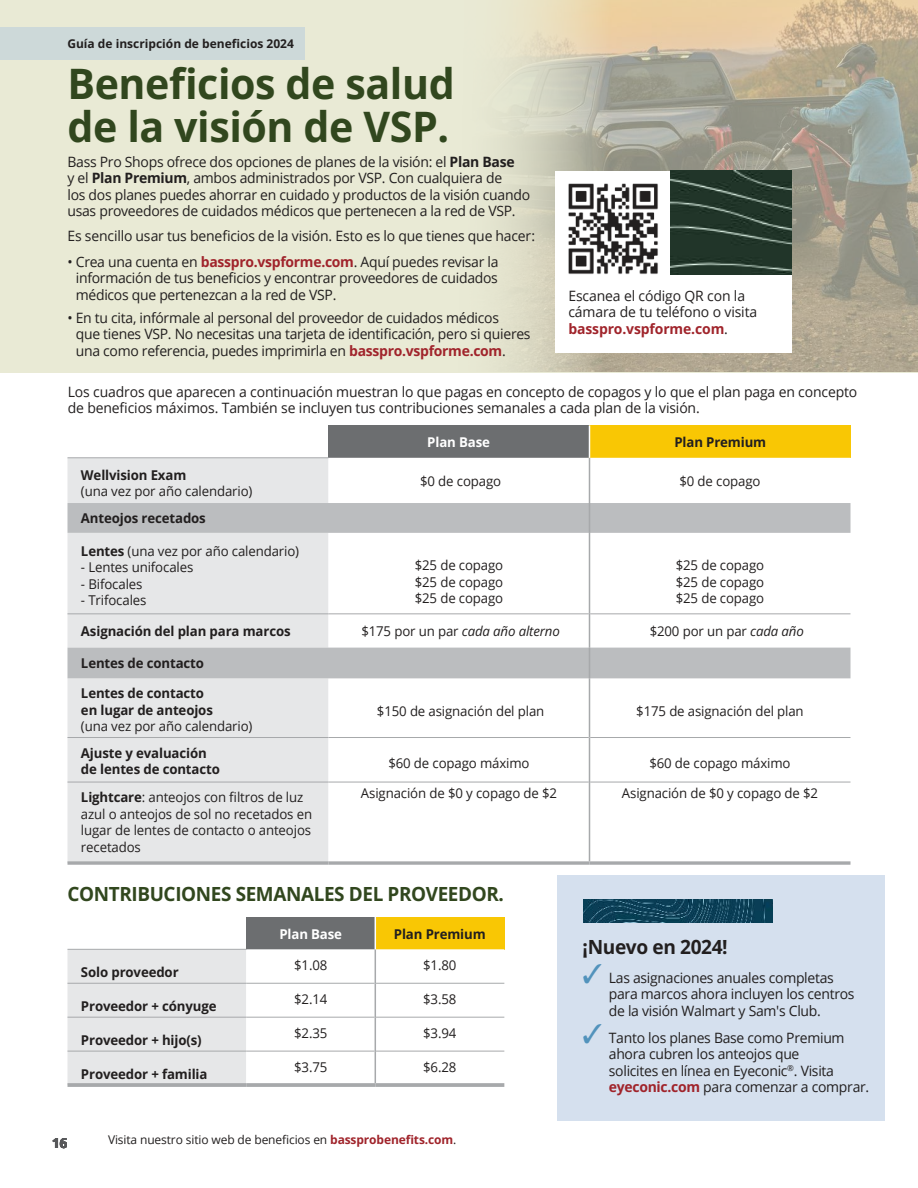
<style>
.page{position:relative;width:918px;height:1188px;background:#fff}
.page>*{position:absolute;margin:0;border:0;box-sizing:border-box;transform-origin:0 0}
.t1{font:700 42px/43.5px "Open Sans";letter-spacing:-.01em;color:#31471e}
.t2{font:700 19.5px "Open Sans";letter-spacing:-.02em;color:#31471e}
.t3{font:700 19.5px "Open Sans";letter-spacing:-.02em;color:#221f1f}
.t4{font:14.25px/16.5px "Open Sans";letter-spacing:-.02em;color:#221f1f}
.t5{font:13.5px/16.5px "Open Sans";letter-spacing:-.01em;color:#221f1f;text-align:justify}
.t6{font:700 13.5px/16.5px "Open Sans";letter-spacing:-.01em;color:#221f1f}
.t7{font:italic 13.5px "Open Sans";letter-spacing:-.01em;color:#221f1f}
.t8{font:700 13.5px "Open Sans";letter-spacing:-.01em;color:#fff}
.t9{font:700 13.5px "Open Sans";color:#57585a}
.t10{font:12px "Open Sans";letter-spacing:-.01em;color:#221f1f}
.t11{font:700 12px "Open Sans";color:#221f1f}
.s1{font-weight:700}
.s2{font-weight:700;color:#a0242b}
.s3{font-style:normal}
.s4{font-style:italic}
.s5{color:#5293bc}
</style>
<div class="page">
<div style="left:0;top:0;width:918px;height:373px;background:#e9ead5"></div>
<img style="left:73px;top:0;width:845px;height:372px">
<div style="left:558px;top:875px;width:327px;height:245px;background:#d5e0ee"></div>
<img style="left:583px;top:899px;width:189px;height:24px">
<div style="left:555px;top:171px;width:237px;height:182px;background:#fff"></div>
<img style="left:671px;top:171px;width:121px;height:103px">
<img style="left:568px;top:183px;width:90px;height:91px">
<div style="left:329px;top:425px;width:261px;height:33px;background:#6c6e70"></div>
<div style="left:590px;top:425px;width:261px;height:33px;background:#f9c704"></div>
<div style="left:68px;top:458px;width:260px;height:403px;background:#e6e7e8"></div>
<svg style="left:328px;top:458px;width:522px;height:403px"></svg>
<svg style="left:68px;top:503px;width:782px;height:175px"></svg>
<hr style="left:68px;top:613px;width:261px;height:1px;background:#a7a9ab">
<hr style="left:329px;top:613px;width:260px;height:1px;background:#a7a9ab">
<hr style="left:590px;top:613px;width:261px;height:1px;background:#a7a9ab">
<hr style="left:68px;top:737px;width:261px;height:1px;background:#a7a9ab">
<hr style="left:329px;top:737px;width:260px;height:1px;background:#a7a9ab">
<hr style="left:590px;top:737px;width:261px;height:1px;background:#a7a9ab">
<hr style="left:68px;top:782px;width:261px;height:1px;background:#a7a9ab">
<hr style="left:329px;top:782px;width:260px;height:1px;background:#a7a9ab">
<hr style="left:590px;top:782px;width:261px;height:1px;background:#a7a9ab">
<hr style="left:589px;top:458px;width:1px;height:45px;background:#a7a9ab">
<hr style="left:589px;top:503px;width:1px;height:30px;background:#a7a9ab">
<hr style="left:589px;top:533px;width:1px;height:81px;background:#a7a9ab">
<hr style="left:589px;top:614px;width:1px;height:34px;background:#a7a9ab">
<hr style="left:589px;top:648px;width:1px;height:30px;background:#a7a9ab">
<hr style="left:589px;top:678px;width:1px;height:60px;background:#a7a9ab">
<hr style="left:589px;top:738px;width:1px;height:44px;background:#a7a9ab">
<hr style="left:589px;top:782px;width:1px;height:79px;background:#a7a9ab">
<hr style="left:589px;top:425px;width:1px;height:33px;background:#fff">
<svg style="left:68px;top:861px;width:261px;height:4px"></svg>
<svg style="left:329px;top:861px;width:261px;height:4px"></svg>
<svg style="left:590px;top:861px;width:261px;height:4px"></svg>
<hr style="left:68px;top:457px;width:261px;height:1px;background:#a7a9ab">
<div style="left:246px;top:917px;width:129px;height:32px;background:#6c6e70"></div>
<div style="left:375px;top:917px;width:129px;height:32px;background:#f9c704"></div>
<svg style="left:68px;top:949px;width:436px;height:134px"></svg>
<hr style="left:68px;top:983px;width:178px;height:1px;background:#a7a9ab">
<hr style="left:246px;top:983px;width:129px;height:1px;background:#a7a9ab">
<hr style="left:376px;top:983px;width:128px;height:1px;background:#a7a9ab">
<hr style="left:68px;top:1017px;width:178px;height:1px;background:#a7a9ab">
<hr style="left:246px;top:1017px;width:129px;height:1px;background:#a7a9ab">
<hr style="left:376px;top:1017px;width:128px;height:1px;background:#a7a9ab">
<hr style="left:68px;top:1051px;width:178px;height:1px;background:#a7a9ab">
<hr style="left:246px;top:1051px;width:129px;height:1px;background:#a7a9ab">
<hr style="left:376px;top:1051px;width:128px;height:1px;background:#a7a9ab">
<hr style="left:68px;top:1083px;width:178px;height:4px;background:#a7a9ab">
<hr style="left:246px;top:1083px;width:129px;height:4px;background:#aeb0b2">
<hr style="left:375px;top:1083px;width:129px;height:4px;background:#aeb0b2">
<hr style="left:375px;top:949px;width:1px;height:34px;background:#a7a9ab">
<hr style="left:375px;top:983px;width:1px;height:34px;background:#a7a9ab">
<hr style="left:375px;top:1017px;width:1px;height:34px;background:#a7a9ab">
<hr style="left:375px;top:1051px;width:1px;height:32px;background:#a7a9ab">
<hr style="left:375px;top:917px;width:1px;height:32px;background:#fff">
<hr style="left:68px;top:949px;width:178px;height:1px;background:#a7a9ab">
<div style="left:0;top:27px;width:305px;height:32px;background:#cdd9d9"></div>
<p class="t11" style="left:67px;top:35px;width:228px">Guía de inscripción de bene昀椀cios 2024</p>
<h1 class="t1" style="left:68px;top:61px;width:389px">Bene昀椀cios de salud de la visión de VSP.</h1>
<p class="t4" style="left:67px;top:153px;width:464px">Bass Pro Shops ofrece dos opciones de planes de la visión: el <span class="s1">Plan Base<br></span>y el <span class="s1">Plan Premium</span>, ambos administrados por VSP. Con cualquiera de<br>los dos planes puedes ahorrar en cuidado y productos de la visión cuando usas proveedores de cuidados médicos que pertenecen a la red de VSP.</p>
<p class="t4" style="left:67px;top:227px;width:469px">Es sencillo usar tus bene昀椀cios de la visión. Esto es lo que tienes que hacer:</p>
<p class="t4" style="left:76px;top:255px;width:424px;text-align:justify;text-indent:-8px">• Crea una cuenta en <span class="s2">basspro.vspforme.com</span>. Aquí puedes revisar la información de tus bene昀椀cios y encontrar proveedores de cuidados médicos que pertenezcan a la red de VSP.</p>
<p class="t4" style="left:76px;top:311px;width:456px;text-indent:-8px">• En tu cita, infórmale al personal del proveedor de cuidados médicos<br>que tienes VSP. No necesitas una tarjeta de identi昀椀cación, pero si quieres una como referencia, puedes imprimirla en <span class="s2">basspro.vspforme.com</span>.</p>
<p class="t4" style="left:568px;top:287px;width:190px">Escanea el código QR con la cámara de tu teléfono o visita <span class="s2">basspro.vspforme.com</span>.</p>
<p class="t4" style="left:68px;top:383px;width:791px">Los cuadros que aparecen a continuación muestran lo que pagas en concepto de copagos y lo que el plan paga en concepto de bene昀椀cios máximos. También se incluyen tus contribuciones semanales a cada plan de la visión.</p>
<p class="t8" style="left:427px;top:436px;width:64px">Plan Base</p>
<p class="t6" style="left:674px;top:435px;width:93px">Plan Premium</p>
<p class="t6" style="left:81px;top:466px;width:107px">Wellvision Exam</p>
<p class="t5" style="left:81px;top:483px;width:173px">(una vez por año calendario)</p>
<p class="t5" style="left:420px;top:472px;width:83px">$0 de copago</p>
<p class="t5" style="left:679px;top:472px;width:83px">$0 de copago</p>
<p class="t6" style="left:81px;top:510px;width:126px">Anteojos recetados</p>
<p class="t5" style="left:81px;top:542px;width:220px"><span class="s1">Lentes</span> (una vez por año calendario)</p>
<p class="t5" style="left:81px;top:559px;width:114px">- Lentes unifocales</p>
<p class="t5" style="left:81px;top:575px;width:63px">- Bifocales</p>
<p class="t5" style="left:81px;top:592px;width:67px">- Trifocales</p>
<p class="t5" style="left:415px;top:557px;width:90px">$25 de copago $25 de copago $25 de copago</p>
<p class="t5" style="left:676px;top:557px;width:90px">$25 de copago $25 de copago $25 de copago</p>
<p class="t6" style="left:81px;top:622px;width:211px">Asignación del plan para marcos</p>
<p class="t7" style="left:361px;top:625px;width:200px"><span class="s3">$175 por un par</span> cada año alterno</p>
<p class="t5" style="left:650px;top:622px;width:156px">$200 por un par <span class="s4">cada año</span></p>
<p class="t6" style="left:81px;top:655px;width:125px">Lentes de contacto</p>
<p class="t6" style="left:81px;top:685px;width:133px">Lentes de contacto en lugar de anteojos</p>
<p class="t5" style="left:81px;top:718px;width:173px">(una vez por año calendario)</p>
<p class="t5" style="left:377px;top:702px;width:169px">$150 de asignación del plan</p>
<p class="t5" style="left:636px;top:702px;width:169px">$175 de asignación del plan</p>
<p class="t6" style="left:81px;top:744px;width:140px">Ajuste y evaluación de lentes de contacto</p>
<p class="t5" style="left:388px;top:754px;width:143px">$60 de copago máximo</p>
<p class="t5" style="left:649px;top:754px;width:143px">$60 de copago máximo</p>
<p class="t5" style="left:81px;top:789px;width:233px;text-align:left"><span class="s1">Lightcare</span>: anteojos con 昀椀ltros de luz azul o anteojos de sol no recetados en lugar de lentes de contacto o anteojos recetados</p>
<p class="t5" style="left:361px;top:785px;width:198px">Asignación de $0 y copago de $2</p>
<p class="t5" style="left:622px;top:785px;width:198px">Asignación de $0 y copago de $2</p>
<h2 class="t2" style="left:68px;top:880px;width:438px">CONTRIBUCIONES SEMANALES DEL PROVEEDOR.</h2>
<p class="t8" style="left:279px;top:929px;width:64px">Plan Base</p>
<p class="t6" style="left:394px;top:927px;width:93px">Plan Premium</p>
<p class="t6" style="left:81px;top:965px;width:99px">Solo proveedor</p>
<h2 class="t3" style="left:583px;top:934px;width:147px">¡Nuevo en 2024!</h2>
<p class="t4" style="left:609px;top:969px;width:247px;text-indent:-26px"><span class="s5">✓</span> Las asignaciones anuales completas para marcos ahora incluyen los centros de la visión Walmart y Sam's Club.</p>
<p class="t4" style="left:609px;top:1029px;width:262px;text-indent:-26px"><span class="s5">✓</span> Tanto los planes Base como Premium ahora cubren los anteojos que<br>solicites en línea en Eyeconic<sup>®</sup>. Visita <span class="s2">eyeconic.com</span> para comenzar a comprar.</p>
<p class="t5" style="left:294px;top:957px;width:35px">$1.08</p>
<p class="t5" style="left:423px;top:957px;width:35px">$1.80</p>
<p class="t5" style="left:294px;top:991px;width:35px">$2.14</p>
<p class="t5" style="left:423px;top:991px;width:35px">$3.58</p>
<p class="t6" style="left:81px;top:998px;width:137px">Proveedor + cónyuge</p>
<p class="t5" style="left:294px;top:1025px;width:35px">$2.35</p>
<p class="t5" style="left:423px;top:1025px;width:35px">$3.94</p>
<p class="t6" style="left:81px;top:1032px;width:122px">Proveedor + hijo(s)</p>
<p class="t5" style="left:294px;top:1059px;width:35px">$3.75</p>
<p class="t5" style="left:423px;top:1059px;width:35px">$6.28</p>
<p class="t6" style="left:81px;top:1066px;width:128px">Proveedor + familia</p>
<p class="t9" style="left:52px;top:1137px;width:17px">16</p>
<p class="t10" style="left:108px;top:1132px;width:350px">Visita nuestro sitio web de bene昀椀cios en <span class="s2">bassprobene昀椀ts.com</span>.</p>
</div>
